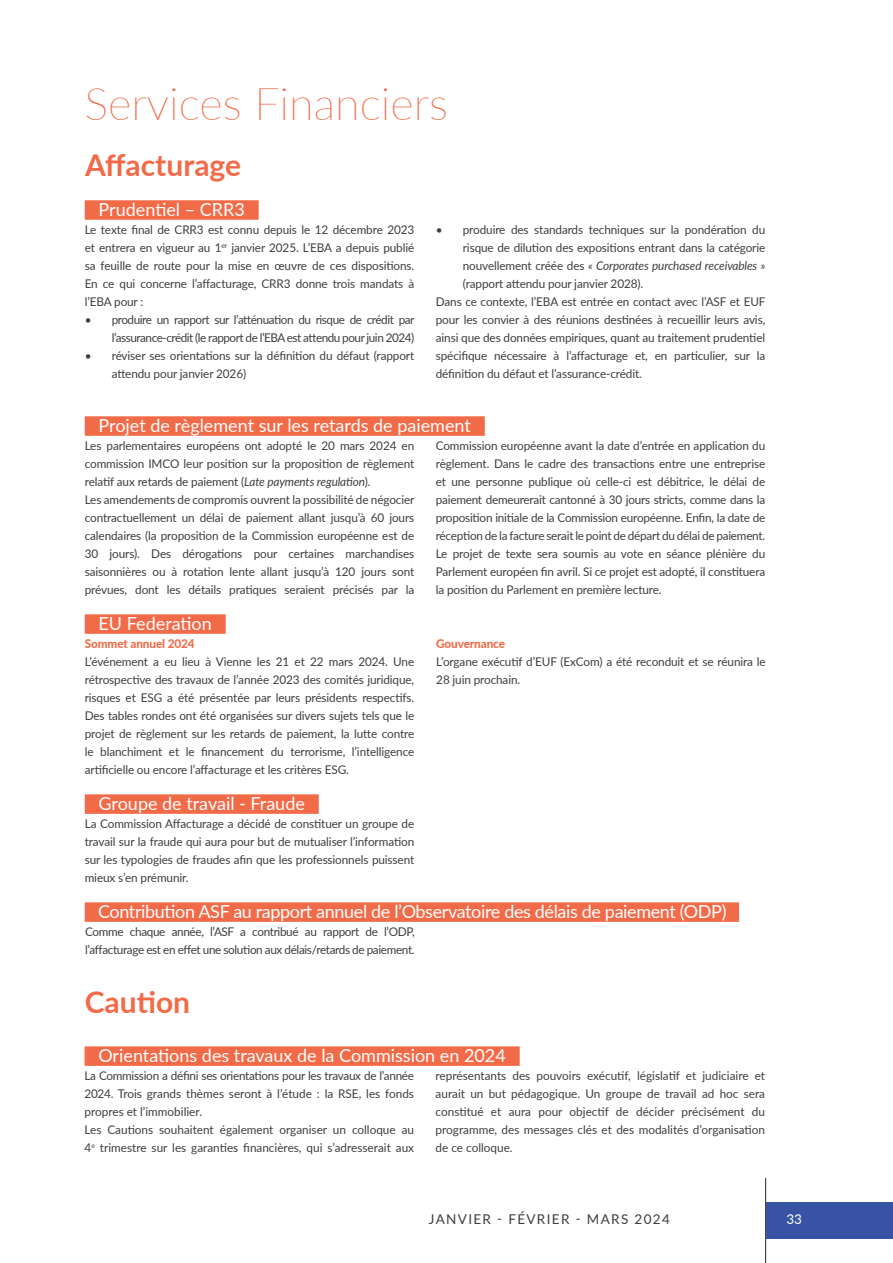
<style>
.page{position:relative;width:893px;height:1263px;background:#fff}
.page>*{position:absolute;margin:0;border:0;box-sizing:border-box;transform-origin:0 0}
.t1{font:100 45px "Lato";color:#f26b49}
.t2{font:700 30px "Lato";color:#f26b49}
.t3{font:18px "Lato";letter-spacing:-.005em;color:#fff}
.t4{font:13.5px "Lato";letter-spacing:.1em;color:#3e3e3f}
.t5{font:13.5px "Lato";color:#fff}
.t6{font:12px/18px "Lato";letter-spacing:-.01em;color:#3e3e3f;text-align:justify}
.t7{font:12px/18px "Lato";letter-spacing:-.04em;color:#3e3e3f;text-align:right}
.t8{font:12px/18px "Lato";letter-spacing:-.03em;color:#3e3e3f}
.t9{font:italic 12px "Lato";letter-spacing:-.01em;color:#3e3e3f}
.t10{font:800 12px "Lato";letter-spacing:-.01em;color:#f26b49}
.s1{font-style:normal}
.s2{font-style:italic}
</style>
<div class="page">
<hr style="left:765px;top:1178px;width:1px;height:85px;background:#3e3e3f">
<div style="left:766px;top:1202px;width:127px;height:36px;background:#3853a3"></div>
<div style="left:85px;top:1046px;width:435px;height:20px;background:#f26b49"></div>
<div style="left:85px;top:416px;width:400px;height:20px;background:#f26b49"></div>
<div style="left:85px;top:200px;width:174px;height:20px;background:#f26b49"></div>
<div style="left:85px;top:614px;width:141px;height:20px;background:#f26b49"></div>
<div style="left:85px;top:794px;width:234px;height:20px;background:#f26b49"></div>
<div style="left:85px;top:902px;width:654px;height:20px;background:#f26b49"></div>
<h1 class="t1" style="left:84px;top:73px;width:365px">Services Financiers</h1>
<h2 class="t2" style="left:85px;top:143px;width:158px">Affacturage</h2>
<h3 class="t3" style="left:99px;top:197px;width:148px">Prudentiel – CRR3</h3>
<p class="t6" style="left:85px;top:220px;width:331px">Le texte final de CRR3 est connu depuis le 12 décembre 2023 et entrera en vigueur au 1<sup>er</sup> janvier 2025. L’EBA a depuis publié sa feuille de route pour la mise en œuvre de ces dispositions.<br>En ce qui concerne l’affacturage, CRR3 donne trois mandats à l’EBA pour :</p>
<p class="t7" style="left:85px;top:310px;width:331px">• produire un rapport sur l’atténuation du risque de crédit par l’assurance-crédit (le rapport de l’EBA est attendu pour juin 2024)</p>
<p class="t6" style="left:112px;top:346px;width:304px;text-indent:-27px">• réviser ses orientations sur la définition du défaut (rapport attendu pour janvier 2026)</p>
<p class="t6" style="left:436px;top:220px;width:331px">• produire des standards techniques sur la pondération du</p>
<p class="t6" style="left:463px;top:238px;width:304px">risque de dilution des expositions entrant dans la catégorie</p>
<p class="t9" style="left:463px;top:257px;width:304px"><span class="s1">nouvellement créée des</span> « Corporates purchased receivables »</p>
<p class="t6" style="left:463px;top:274px;width:182px">(rapport attendu pour janvier 2028).</p>
<p class="t6" style="left:436px;top:292px;width:331px">Dans ce contexte, l’EBA est entrée en contact avec l’ASF et EUF</p>
<p class="t6" style="left:436px;top:310px;width:331px">pour les convier à des réunions destinées à recueillir leurs avis,</p>
<p class="t6" style="left:436px;top:328px;width:331px">ainsi que des données empiriques, quant au traitement prudentiel</p>
<p class="t6" style="left:436px;top:346px;width:331px">spécifique nécessaire à l’affacturage et, en particulier, sur la</p>
<p class="t6" style="left:436px;top:364px;width:208px">définition du défaut et l’assurance-crédit.</p>
<h3 class="t3" style="left:99px;top:413px;width:374px">Projet de règlement sur les retards de paiement</h3>
<p class="t6" style="left:85px;top:436px;width:331px;text-align:left">Les parlementaires européens ont adopté le 20 mars 2024 en commission IMCO leur position sur la proposition de règlement relatif aux retards de paiement (<span class="s2">Late payments regulation</span>).<br>Les amendements de compromis ouvrent la possibilité de négocier contractuellement un délai de paiement allant jusqu’à 60 jours calendaires (la proposition de la Commission européenne est de 30 jours). Des dérogations pour certaines marchandises saisonnières ou à rotation lente allant jusqu’à 120 jours sont prévues, dont les détails pratiques seraient précisés par la</p>
<p class="t6" style="left:436px;top:436px;width:331px">Commission européenne avant la date d’entrée en application du règlement. Dans le cadre des transactions entre une entreprise et une personne publique où celle-ci est débitrice, le délai de paiement demeurerait cantonné à 30 jours stricts, comme dans la proposition initiale de la Commission européenne. Enfin, la date de réception de la facture serait le point de départ du délai de paiement.<br>Le projet de texte sera soumis au vote en séance plénière du Parlement européen fin avril. Si ce projet est adopté, il constituera la position du Parlement en première lecture.</p>
<h3 class="t3" style="left:99px;top:611px;width:115px">EU Federation</h3>
<p class="t10" style="left:85px;top:635px;width:111px">Sommet annuel 2024</p>
<p class="t6" style="left:85px;top:652px;width:331px">L’événement a eu lieu à Vienne les 21 et 22 mars 2024. Une rétrospective des travaux de l’année 2023 des comités juridique, risques et ESG a été présentée par leurs présidents respectifs.<br>Des tables rondes ont été organisées sur divers sujets tels que le projet de règlement sur les retards de paiement, la lutte contre le blanchiment et le financement du terrorisme, l’intelligence artificielle ou encore l’affacturage et les critères ESG.</p>
<p class="t10" style="left:436px;top:635px;width:70px">Gouvernance</p>
<p class="t6" style="left:436px;top:652px;width:331px">L’organe exécutif d’EUF (ExCom) a été reconduit et se réunira le<br>28 juin prochain.</p>
<h3 class="t3" style="left:99px;top:791px;width:208px">Groupe de travail - Fraude</h3>
<p class="t6" style="left:85px;top:814px;width:331px">La Commission Affacturage a décidé de constituer un groupe de travail sur la fraude qui aura pour but de mutualiser l’information sur les typologies de fraudes afin que les professionnels puissent mieux s’en prémunir.</p>
<h3 class="t3" style="left:98px;top:899px;width:630px">Contribution ASF au rapport annuel de l’Observatoire des délais de paiement (ODP)</h3>
<p class="t8" style="left:85px;top:922px;width:331px">Comme chaque année, l’ASF a contribué au rapport de l’ODP, l’affacturage est en effet une solution aux délais/retards de paiement.</p>
<h2 class="t2" style="left:85px;top:980px;width:107px">Caution</h2>
<h3 class="t3" style="left:98px;top:1043px;width:409px">Orientations des travaux de la Commission en 2024</h3>
<p class="t6" style="left:85px;top:1066px;width:331px;text-align:left">La Commission a défini ses orientations pour les travaux de l’année 2024. Trois grands thèmes seront à l’étude : la RSE, les fonds propres et l’immobilier.<br>Les Cautions souhaitent également organiser un colloque au 4<sup>e</sup> trimestre sur les garanties financières, qui s’adresserait aux</p>
<p class="t6" style="left:436px;top:1066px;width:331px">représentants des pouvoirs exécutif, législatif et judiciaire et aurait un but pédagogique. Un groupe de travail ad hoc sera constitué et aura pour objectif de décider précisément du programme, des messages clés et des modalités d’organisation de ce colloque.</p>
<p class="t4" style="left:429px;top:1209px;width:243px">JANVIER - FÉVRIER - MARS 2024</p>
<p class="t5" style="left:786px;top:1209px;width:17px">33</p>
</div>
